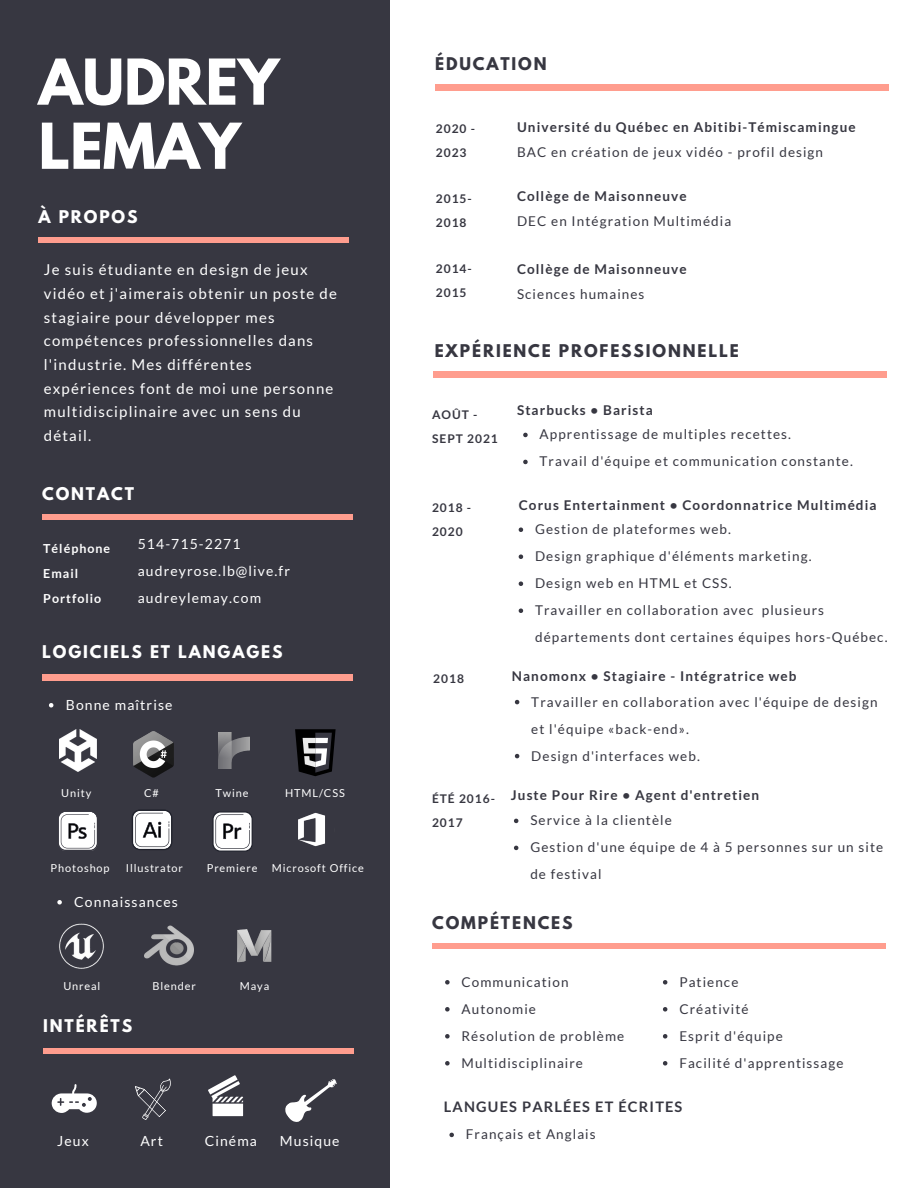
<style>
.page{position:relative;width:918px;height:1188px;background:#fff}
.page>*{position:absolute;margin:0;border:0;box-sizing:border-box;transform-origin:0 0}
.t1{font:700 55.95px/64.2px "League Spartan";color:#fff}
.t2{font:700 15.6px "League Spartan";letter-spacing:.12em;color:#373741}
.t3{font:700 15.6px "League Spartan";letter-spacing:.12em;color:#fff}
.t4{font:15px/23.7px "Lato";letter-spacing:.08em;color:#fff}
.t5{font:700 14.55px "Lato";letter-spacing:.08em;color:#373741}
.t6{font:13.95px/27px "Lato";letter-spacing:.08em;color:#fff}
.t7{font:13.5px/27px "Lato";letter-spacing:.08em;color:#373741}
.t8{font:700 13.5px "Lato";letter-spacing:.08em;color:#373741}
.t9{font:700 12.45px/24.9px "Lato";letter-spacing:.08em;color:#fff}
.t10{font:700 12px/24px "Lato";letter-spacing:.08em;color:#373741}
.t11{font:10.95px "Lato";letter-spacing:.08em;color:#fff}
</style>
<div class="page">
<div style="left:0;top:0;width:389px;height:1188px;background:#373741"></div>
<div style="left:39px;top:237px;width:310px;height:6px;background:#ff9d8e"></div>
<div style="left:42px;top:514px;width:311px;height:6px;background:#ff9d8e"></div>
<div style="left:43px;top:1048px;width:311px;height:6px;background:#ff9d8e"></div>
<div style="left:435px;top:84px;width:453px;height:6px;background:#ff9d8e"></div>
<div style="left:433px;top:372px;width:454px;height:5px;background:#ff9d8e"></div>
<div style="left:432px;top:943px;width:454px;height:6px;background:#ff9d8e"></div>
<svg style="left:208px;top:1075px;width:35px;height:41px"></svg>
<svg style="left:135px;top:1078px;width:36px;height:42px"></svg>
<svg style="left:52px;top:1084px;width:45px;height:29px"></svg>
<svg style="left:285px;top:1079px;width:52px;height:43px"></svg>
<div style="left:42px;top:675px;width:311px;height:5px;background:#ff9d8e"></div>
<svg style="left:59px;top:812px;width:39px;height:39px;background:#cfcfd1"></svg>
<svg style="left:132px;top:810px;width:40px;height:40px;background:#c6c6c8"></svg>
<svg style="left:212px;top:811px;width:41px;height:41px;background:#c1c1c3"></svg>
<img style="left:298px;top:812px;width:27px;height:35px">
<img style="left:59px;top:729px;width:38px;height:43px">
<img style="left:218px;top:732px;width:32px;height:36px">
<img style="left:133px;top:731px;width:41px;height:46px">
<svg style="left:295px;top:729px;width:41px;height:47px"></svg>
<img style="left:59px;top:923px;width:45px;height:46px">
<img style="left:145px;top:925px;width:48px;height:41px">
<img style="left:237px;top:929px;width:34px;height:34px">
<svg style="left:519px;top:527px;width:4px;height:5px"></svg>
<svg style="left:519px;top:554px;width:4px;height:5px"></svg>
<svg style="left:519px;top:581px;width:4px;height:5px"></svg>
<svg style="left:519px;top:608px;width:4px;height:5px"></svg>
<svg style="left:515px;top:700px;width:4px;height:4px"></svg>
<svg style="left:515px;top:754px;width:4px;height:4px"></svg>
<svg style="left:449px;top:1133px;width:5px;height:4px"></svg>
<svg style="left:445px;top:980px;width:5px;height:5px"></svg>
<svg style="left:445px;top:1007px;width:5px;height:5px"></svg>
<svg style="left:445px;top:1034px;width:5px;height:5px"></svg>
<svg style="left:445px;top:1061px;width:5px;height:5px"></svg>
<svg style="left:663px;top:980px;width:4px;height:5px"></svg>
<svg style="left:663px;top:1007px;width:4px;height:5px"></svg>
<svg style="left:663px;top:1034px;width:4px;height:5px"></svg>
<svg style="left:663px;top:1061px;width:4px;height:5px"></svg>
<svg style="left:49px;top:703px;width:4px;height:5px"></svg>
<svg style="left:57px;top:900px;width:5px;height:5px"></svg>
<svg style="left:523px;top:433px;width:5px;height:4px"></svg>
<svg style="left:523px;top:460px;width:5px;height:4px"></svg>
<svg style="left:514px;top:819px;width:4px;height:4px"></svg>
<svg style="left:514px;top:846px;width:4px;height:4px"></svg>
<h1 class="t1" style="left:39px;top:57px;width:242px">AUDREY<br>LEMAY</h1>
<p class="t3" style="left:39px;top:209px;width:101px">À PROPOS</p>
<p class="t4" style="left:44px;top:258px;width:295px">Je suis étudiante en design de jeux vidéo et j'aimerais obtenir un poste de stagiaire pour développer mes compétences professionnelles dans l'industrie. Mes différentes expériences font de moi une personne multidisciplinaire avec un sens du détail.</p>
<p class="t3" style="left:42px;top:486px;width:93px">CONTACT</p>
<p class="t9" style="left:43px;top:536px;width:68px">Téléphone<br>Email<br>Portfolio</p>
<p class="t6" style="left:138px;top:530px;width:154px">514-715-2271 audreyrose.lb@live.fr audreylemay.com</p>
<p class="t3" style="left:42px;top:644px;width:242px">LOGICIELS ET LANGAGES</p>
<p class="t6" style="left:66px;top:691px;width:108px">Bonne maîtrise</p>
<p class="t11" style="left:61px;top:786px;width:32px">Unity</p>
<p class="t11" style="left:144px;top:786px;width:16px">C#</p>
<p class="t11" style="left:216px;top:786px;width:34px">Twine</p>
<p class="t11" style="left:285px;top:786px;width:61px">HTML/CSS</p>
<p class="t11" style="left:51px;top:861px;width:61px">Photoshop</p>
<p class="t11" style="left:126px;top:861px;width:59px">Illustrator</p>
<p class="t11" style="left:207px;top:861px;width:52px">Premiere</p>
<p class="t11" style="left:272px;top:861px;width:94px">Microsoft Office</p>
<p class="t6" style="left:74px;top:888px;width:105px">Connaissances</p>
<p class="t11" style="left:63px;top:979px;width:38px">Unreal</p>
<p class="t11" style="left:153px;top:979px;width:45px">Blender</p>
<p class="t11" style="left:240px;top:979px;width:31px">Maya</p>
<p class="t3" style="left:43px;top:1017px;width:90px">INTÉRÊTS</p>
<p class="t6" style="left:57px;top:1127px;width:33px">Jeux</p>
<p class="t6" style="left:140px;top:1127px;width:24px">Art</p>
<p class="t6" style="left:205px;top:1127px;width:54px">Cinéma</p>
<p class="t6" style="left:280px;top:1127px;width:61px">Musique</p>
<p class="t2" style="left:435px;top:56px;width:113px">ÉDUCATION</p>
<p class="t10" style="left:436px;top:117px;width:41px">2020 -<br>2023</p>
<p class="t8" style="left:517px;top:119px;width:340px">Université du Québec en Abitibi-Témiscamingue</p>
<p class="t7" style="left:517px;top:138px;width:308px">BAC en création de jeux vidéo - profil design</p>
<p class="t10" style="left:436px;top:186px;width:37px">2015-<br>2018</p>
<p class="t8" style="left:517px;top:188px;width:171px">Collège de Maisonneuve</p>
<p class="t7" style="left:517px;top:207px;width:216px">DEC en Intégration Multimédia</p>
<p class="t10" style="left:436px;top:256px;width:37px">2014-<br>2015</p>
<p class="t8" style="left:517px;top:261px;width:171px">Collège de Maisonneuve</p>
<p class="t7" style="left:517px;top:280px;width:129px">Sciences humaines</p>
<p class="t2" style="left:435px;top:343px;width:305px">EXPÉRIENCE PROFESSIONNELLE</p>
<p class="t10" style="left:432px;top:402px;width:67px">AOÛT -<br>SEPT 2021</p>
<p class="t8" style="left:517px;top:401px;width:137px">Starbucks • Barista</p>
<p class="t7" style="left:540px;top:421px;width:315px">Apprentissage de multiples recettes.<br>Travail d'équipe et communication constante.</p>
<p class="t10" style="left:432px;top:495px;width:41px">2018 -<br>2020</p>
<p class="t8" style="left:519px;top:496px;width:359px">Corus Entertainment • Coordonnatrice Multimédia</p>
<p class="t7" style="left:535px;top:516px;width:354px">Gestion de plateformes web.<br>Design graphique d'éléments marketing.<br>Design web en HTML et CSS.<br>Travailler en collaboration avec plusieurs départements dont certaines équipes hors-Québec.</p>
<p class="t10" style="left:433px;top:666px;width:32px">2018</p>
<p class="t8" style="left:512px;top:667px;width:286px">Nanomonx • Stagiaire - Intégratrice web</p>
<p class="t7" style="left:531px;top:688px;width:348px">Travailler en collaboration avec l'équipe de design et l'équipe «back-end».<br>Design d'interfaces web.</p>
<p class="t10" style="left:432px;top:786px;width:65px">ÉTÉ 2016-<br>2017</p>
<p class="t8" style="left:511px;top:786px;width:250px">Juste Pour Rire • Agent d'entretien</p>
<p class="t7" style="left:530px;top:807px;width:354px">Service à la clientèle<br>Gestion d'une équipe de 4 à 5 personnes sur un site de festival</p>
<p class="t2" style="left:432px;top:915px;width:142px">COMPÉTENCES</p>
<p class="t7" style="left:462px;top:968px;width:164px">Communication<br>Autonomie<br>Résolution de problème<br>Multidisciplinaire</p>
<p class="t7" style="left:679px;top:968px;width:166px">Patience<br>Créativité<br>Esprit d'équipe<br>Facilité d'apprentissage</p>
<p class="t5" style="left:444px;top:1097px;width:240px">LANGUES PARLÉES ET ÉCRITES</p>
<p class="t7" style="left:466px;top:1121px;width:131px">Français et Anglais</p>
</div>
